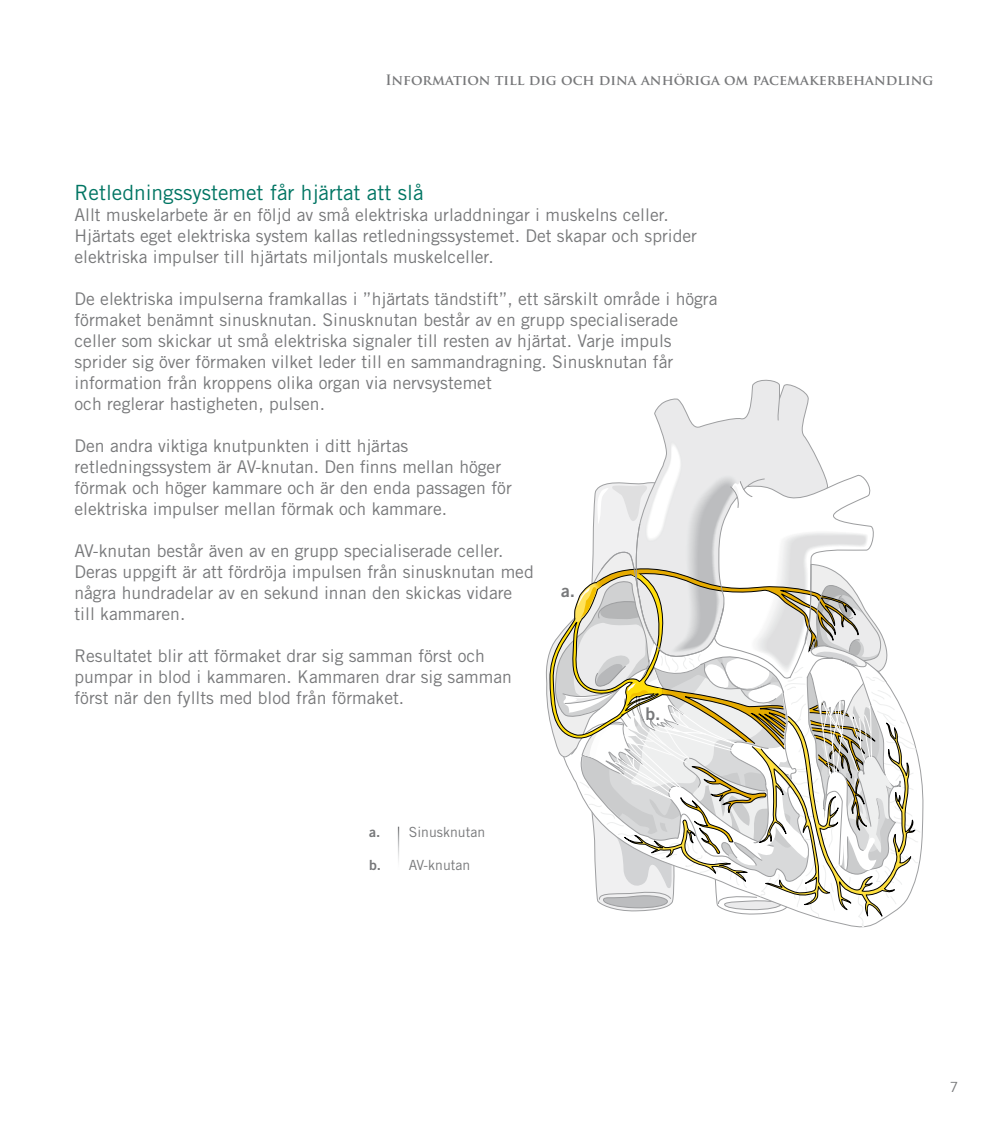
<style>
.page{position:relative;width:1008px;height:1136px;background:#fff}
.page>*{position:absolute;margin:0;border:0;box-sizing:border-box;transform-origin:0 0}
.t1{font:21px "Trade Gothic";color:#007563}
.t2{font:17.5px/21px "Trade Gothic";color:#77787a}
.t3{font:17.5px "Trade Gothic Bold Two";color:#77787a}
.t4{font:700 14px "Trajan Pro";color:#77787a}
.t5{font:14px "Trade Gothic";color:#77787a}
.s1{font-family:"Trade Gothic Bold Two"}
</style>
<div class="page">
<svg style="left:719px;top:379px;width:90px;height:60px"></svg>
<svg style="left:777px;top:398px;width:3px;height:23px"></svg>
<svg style="left:654px;top:398px;width:65px;height:41px"></svg>
<svg style="left:546px;top:439px;width:374px;height:489px"></svg>
<p class="t4" style="left:385px;top:71px;width:549px">Information till dig och dina anhöriga om pacemakerbehandling</p>
<p class="t1" style="left:74px;top:180px;width:350px">Retledningssystemet får hjärtat att slå</p>
<p class="t2" style="left:74px;top:204px;width:624px">Allt muskelarbete är en följd av små elektriska urladdningar i muskelns celler.<br>Hjärtats eget elektriska system kallas retledningssystemet. Det skapar och sprider elektriska impulser till hjärtats miljontals muskelceller.</p>
<p class="t2" style="left:74px;top:288px;width:644px">De elektriska impulserna framkallas i ”hjärtats tändstift”, ett särskilt område i högra förmaket benämnt sinusknutan. Sinusknutan består av en grupp specialiserade celler som skickar ut små elektriska signaler till resten av hjärtat. Varje impuls sprider sig över förmaken vilket leder till en sammandragning. Sinusknutan får information från kroppens olika organ via nervsystemet<br>och reglerar hastigheten, pulsen.</p>
<p class="t2" style="left:74px;top:435px;width:438px">Den andra viktiga knutpunkten i ditt hjärtas retledningssystem är AV-knutan. Den finns mellan höger förmak och höger kammare och är den enda passagen för elektriska impulser mellan förmak och kammare.</p>
<p class="t2" style="left:74px;top:540px;width:460px">AV-knutan består även av en grupp specialiserade celler.<br>Deras uppgift är att fördröja impulsen från sinusknutan med några hundradelar av en sekund innan den skickas vidare till kammaren.</p>
<p class="t2" style="left:74px;top:645px;width:438px">Resultatet blir att förmaket drar sig samman först och pumpar in blod i kammaren. Kammaren drar sig samman först när den fyllts med blod från förmaket.</p>
<p class="t3" style="left:561px;top:580px;width:16px">a.</p>
<p class="t3" style="left:645px;top:703px;width:17px">b.</p>
<p class="t5" style="left:369px;top:823px;width:117px"><span class="s1">a.</span> Sinusknutan</p>
<p class="t5" style="left:369px;top:857px;width:103px"><span class="s1">b.</span> AV-knutan</p>
<p class="t5" style="left:949px;top:1079px;width:10px">7</p>
</div>
